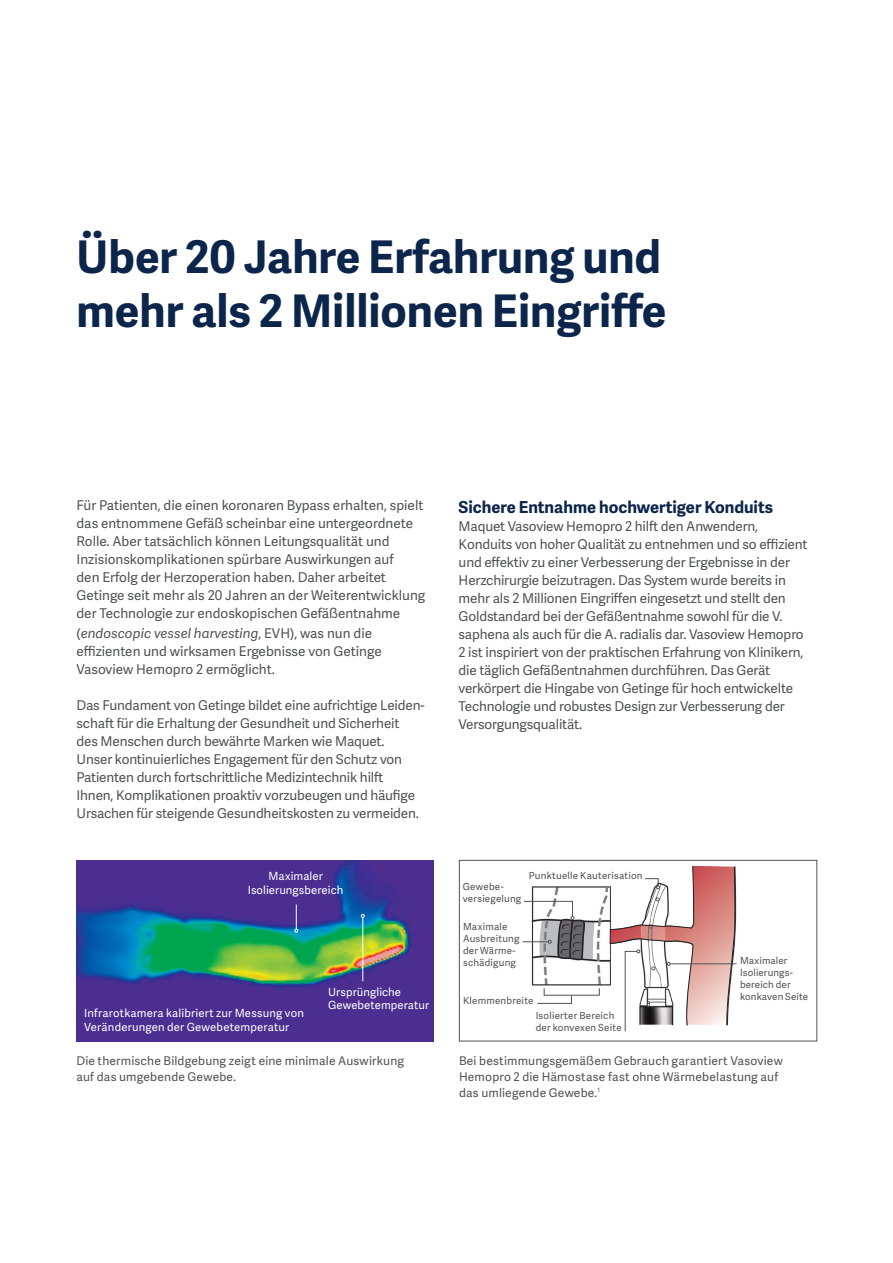
<style>
.page{position:relative;width:893px;height:1263px;background:#fff}
.page>*{position:absolute;margin:0;border:0;box-sizing:border-box;transform-origin:0 0}
.t1{font:700 45px/54px "Adelle Sans";color:#0c254b}
.t2{font:700 16.5px "Adelle Sans";color:#0c254b}
.t3{font:13.5px/18px "Adelle Sans";letter-spacing:-.01em;color:#505353}
.t4{font:12px/15.9px "Adelle Sans";letter-spacing:.015em;color:#505353}
.t5{font:11.25px/13.5px "Adelle Sans";letter-spacing:.015em;color:#fff}
.t6{font:9.75px/12px "Adelle Sans";letter-spacing:.02em;color:#505353}
.s1{font-style:italic}
</style>
<div class="page">
<img style="left:77px;top:860px;width:357px;height:182px">
<svg style="left:294px;top:904px;width:4px;height:28px"></svg>
<hr style="left:362px;top:917px;width:1px;height:64px;background:#fff">
<svg style="left:361px;top:914px;width:4px;height:4px"></svg>
<img style="left:522px;top:886px;width:215px;height:100px">
<div style="left:459px;top:860px;width:358px;height:181px;border:1px solid #505353"></div>
<svg style="left:537px;top:988px;width:63px;height:16px"></svg>
<svg style="left:523px;top:940px;width:29px;height:4px"></svg>
<hr style="left:670px;top:963px;width:67px;height:1px;background:#505353">
<svg style="left:523px;top:901px;width:51px;height:19px"></svg>
<svg style="left:609px;top:860px;width:127px;height:180px"></svg>
<h1 class="t1" style="left:77px;top:228px;width:591px">Über 20 Jahre Erfahrung und mehr als 2 Millionen Eingriffe</h1>
<p class="t3" style="left:77px;top:496px;width:350px">Für Patienten, die einen koronaren Bypass erhalten, spielt das entnommene Gefäß scheinbar eine unter geordnete Rolle. Aber tatsächlich können Leitungsqualität und Inzisionskomplikationen spürbare Auswirkungen auf<br>den Erfolg der Herzoperation haben. Daher arbeitet Getinge seit mehr als 20 Jahren an der Weiterentwicklung der Technologie zur endoskopischen Gefäßentnahme (<span class="s1">endoscopic vessel harvesting</span>, EVH), was nun die effizienten und wirksamen Ergebnisse von Getinge Vasoview Hemopro 2 ermöglicht.</p>
<p class="t3" style="left:77px;top:695px;width:350px">Das Fundament von Getinge bildet eine aufrichtige Leiden&shy;schaft für die Erhaltung der Gesundheit und Sicherheit<br>des Menschen durch bewährte Marken wie Maquet.<br>Unser kontinuierliches Engagement für den Schutz von Patienten durch fortschrittliche Medizintechnik hilft<br>Ihnen, Komplikationen proaktiv vorzubeugen und häufige Ursachen für steigende Gesundheitskosten zu vermeiden.</p>
<p class="t5" style="left:248px;top:869px;width:97px;text-align:center">Maximaler<br>Isolierungsbereich</p>
<p class="t2" style="left:459px;top:495px;width:316px">Sichere Entnahme hochwertiger Konduits</p>
<p class="t3" style="left:459px;top:516px;width:350px">Maquet Vasoview Hemopro 2 hilft den Anwendern, Konduits von hoher Qualität zu entnehmen und so effizient und effektiv zu einer Verbesserung der Ergebnisse in der Herzchirurgie beizutragen. Das System wurde bereits in mehr als 2 Millionen Eingriffen eingesetzt und stellt den Goldstandard bei der Gefäßentnahme sowohl für die V. saphena als auch für die A. radialis dar. Vasoview Hemopro 2 ist inspiriert von der praktischen Erfahrung von Klinikern, die täglich Gefäßentnahmen durchführen. Das Gerät verkörpert die Hingabe von Getinge für hoch entwickelte Technologie und robustes Design zur Verbesserung der Versorgungsqualität.</p>
<p class="t6" style="left:463px;top:880px;width:60px">Gewebe&shy;versiegelung</p>
<p class="t6" style="left:529px;top:869px;width:115px">Punktuelle Kauterisation</p>
<p class="t5" style="left:84px;top:1006px;width:221px">Infrarotkamera kalibriert zur Messung von<br>Veränderungen der Gewebetemperatur</p>
<p class="t6" style="left:463px;top:920px;width:58px">Maximale<br>Ausbreitung der Wärme&shy;schädigung</p>
<p class="t5" style="left:328px;top:985px;width:103px">Ursprüngliche<br>Gewebetemperatur</p>
<p class="t6" style="left:463px;top:994px;width:72px">Klemmenbreite</p>
<p class="t6" style="left:536px;top:1010px;width:87px">Isolierter Bereich der konvexen Seite</p>
<p class="t6" style="left:740px;top:954px;width:70px">Maximaler<br>Isolierungs&shy;bereich der konkaven Seite</p>
<p class="t4" style="left:76px;top:1052px;width:329px">Die thermische Bildgebung zeigt eine minimale Auswirkung auf das umgebende Gewebe.</p>
<p class="t4" style="left:459px;top:1052px;width:325px">Bei bestimmungsgemäßem Gebrauch garantiert Vasoview<br>Hemopro 2 die Hämostase fast ohne Wärmebelastung auf das umliegende Gewebe.<sup>1</sup></p>
</div>
